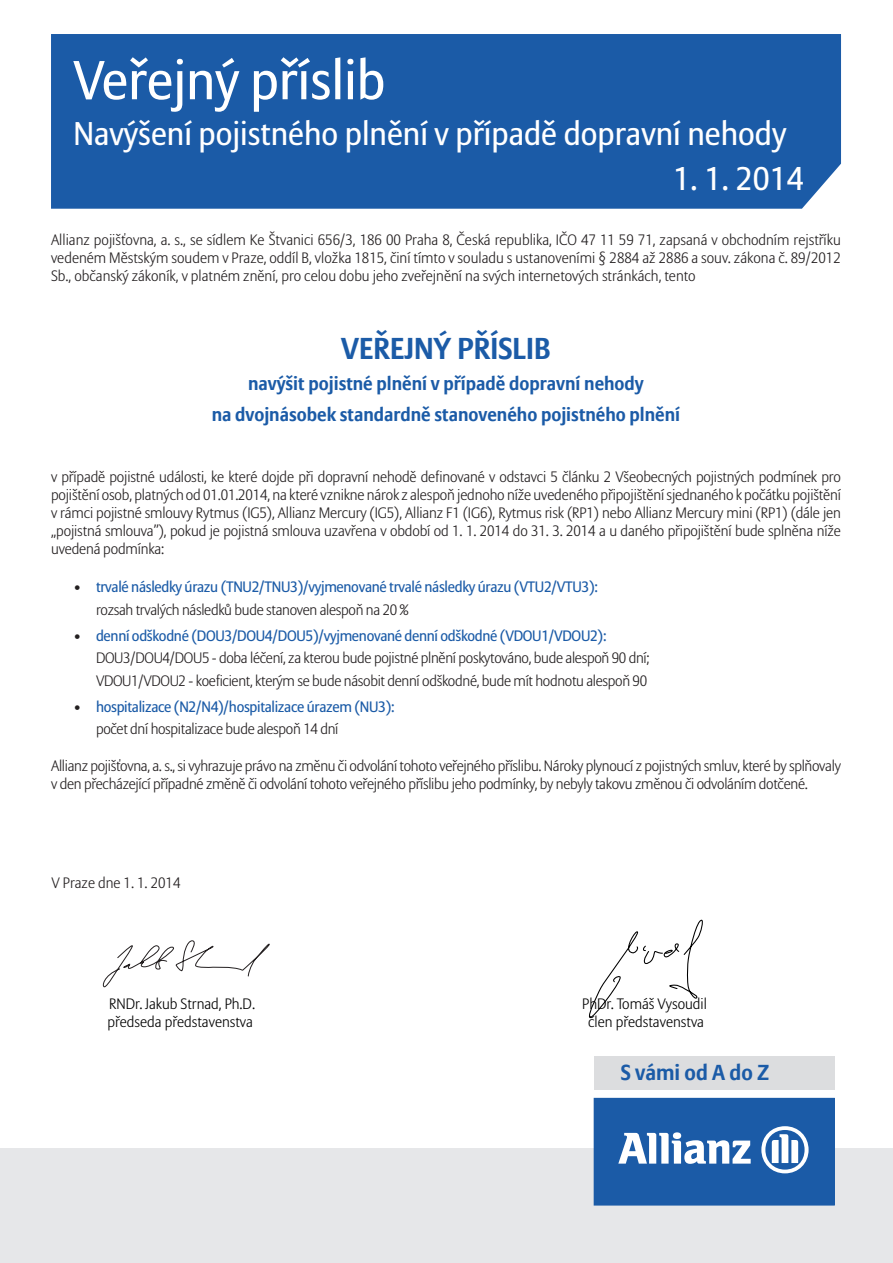
<style>
.page{position:relative;width:893px;height:1263px;background:#fff}
.page>*{position:absolute;margin:0;border:0;box-sizing:border-box;transform-origin:0 0}
.titulek_VPP{font:54.3px "Allianz Sans";color:#fff}
.titulek_VPP-2{font:32.7px "Allianz Sans";color:#fff}
.t1{font:700 30px "Allianz Sans";color:#1b5ba7}
.t2{font:700 21.6px "Allianz Sans";color:#1b5ba7}
.t3{font:700 18.75px "Allianz Sans";color:#1b5ba7}
.t4{font:300 15px/18px "Allianz Sans";letter-spacing:-.02em;color:#231f20;text-align:justify}
.t5{font:15px "Allianz Sans";letter-spacing:-.02em;color:#1b5ba7}
.t6{font:300 15px "Allianz Sans";color:#000}
.t7{font:300 15px "Allianz Sans";color:#231f20}
.s1{font-weight:300;color:#231f20}
</style>
<div class="page">
<div style="left:51px;top:34px;width:790px;height:175px;background:#1b5ba7"></div>
<div style="left:0;top:1148px;width:893px;height:115px;background:#e6e7e9"></div>
<div style="left:594px;top:1056px;width:240px;height:33px;background:#dcdddf"></div>
<div style="left:594px;top:1098px;width:240px;height:106px;background:#1b5ba7"></div>
<svg style="left:618px;top:1132px;width:133px;height:32px"></svg>
<svg style="left:761px;top:1126px;width:48px;height:47px"></svg>
<div style="left:594px;top:1098px;width:240px;height:107px;border:1px solid #1b5ba7"></div>
<svg style="left:102px;top:940px;width:168px;height:48px"></svg>
<svg style="left:588px;top:919px;width:115px;height:100px"></svg>
<p class="titulek_VPP" style="left:73px;top:48px;width:313px">Veřejný příslib</p>
<p class="titulek_VPP-2" style="left:73px;top:114px;width:715px">Navýšení pojistného plnění v případě dopravní nehody</p>
<p class="titulek_VPP-2" style="left:673px;top:159px;width:132px">1. 1. 2014</p>
<p class="t4" style="left:51px;top:231px;width:791px">Allianz pojišťovna, a. s., se sídlem Ke Štvanici 656/3, 186 00 Praha 8, Česká republika, IČO 47 11 59 71, zapsaná v obchodním rejstříku vedeném Městským soudem v Praze, oddíl B, vložka 1815, činí tímto v souladu s ustanoveními § 2884 až 2886 a souv. zákona č. 89/2012<br>Sb., občanský zákoník, v platném znění, pro celou dobu jeho zveřejnění na svých internetových stránkách, tento</p>
<p class="t1" style="left:341px;top:330px;width:211px">VEŘEJNÝ PŘÍSLIB</p>
<p class="t3" style="left:248px;top:372px;width:397px">navýšit pojistné plnění v případě dopravní nehody</p>
<p class="t3" style="left:212px;top:403px;width:470px">na dvojnásobek standardně stanoveného pojistného plnění</p>
<p class="t4" style="left:51px;top:468px;width:791px">v případě pojistné události, ke které dojde při dopravní nehodě definované v odstavci 5 článku 2 Všeobecných pojistných podmínek pro pojištění osob, platných od 01.01.2014, na které vznikne nárok z alespoň jednoho níže uvedeného připojištění sjednaného k počátku pojištění v rámci pojistné smlouvy Rytmus (IG5), Allianz Mercury (IG5), Allianz F1 (IG6), Rytmus risk (RP1) nebo Allianz Mercury mini (RP1) (dále jen „pojistná smlouva”), pokud je pojistná smlouva uzavřena v období od 1. 1. 2014 do 31. 3. 2014 a u daného připojištění bude splněna níže uvedená podmínka:</p>
<p class="t5" style="left:74px;top:578px;width:526px"><span class="s1">•</span> trvalé následky úrazu (TNU2/TNU3)/vyjmenované trvalé následky úrazu (VTU2/VTU3):</p>
<p class="t4" style="left:96px;top:601px;width:314px">rozsah trvalých následků bude stanoven alespoň na 20 %</p>
<p class="t5" style="left:74px;top:627px;width:535px"><span class="s1">•</span> denní odškodné (DOU3/DOU4/DOU5)/vyjmenované denní odškodné (VDOU1/VDOU2):</p>
<p class="t4" style="left:96px;top:650px;width:555px">DOU3/DOU4/DOU5 - doba léčení, za kterou bude pojistné plnění poskytováno, bude alespoň 90 dní;</p>
<p class="t4" style="left:96px;top:672px;width:553px">VDOU1/VDOU2 - koeficient, kterým se bude násobit denní odškodné, bude mít hodnotu alespoň 90</p>
<p class="t5" style="left:74px;top:698px;width:323px"><span class="s1">•</span> hospitalizace (N2/N4)/hospitalizace úrazem (NU3):</p>
<p class="t4" style="left:96px;top:721px;width:244px">počet dní hospitalizace bude alespoň 14 dní</p>
<p class="t4" style="left:51px;top:757px;width:791px">Allianz pojišťovna, a. s., si vyhrazuje právo na změnu či odvolání tohoto veřejného příslibu. Nároky plynoucí z pojistných smluv, které by splňovaly v den přecházející případné změně či odvolání tohoto veřejného příslibu jeho podmínky, by nebyly takovu změnou či odvoláním dotčené.</p>
<p class="t7" style="left:52px;top:873px;width:131px">V Praze dne 1. 1. 2014</p>
<p class="t6" style="left:109px;top:994px;width:148px">RNDr. Jakub Strnad, Ph.D.</p>
<p class="t6" style="left:107px;top:1012px;width:147px">předseda představenstva</p>
<p class="t6" style="left:582px;top:994px;width:126px">PhDr. Tomáš Vysoudil</p>
<p class="t6" style="left:588px;top:1012px;width:117px">člen představenstva</p>
<h3 class="t2" style="left:621px;top:1059px;width:150px">S vámi od A do Z</h3>
</div>
